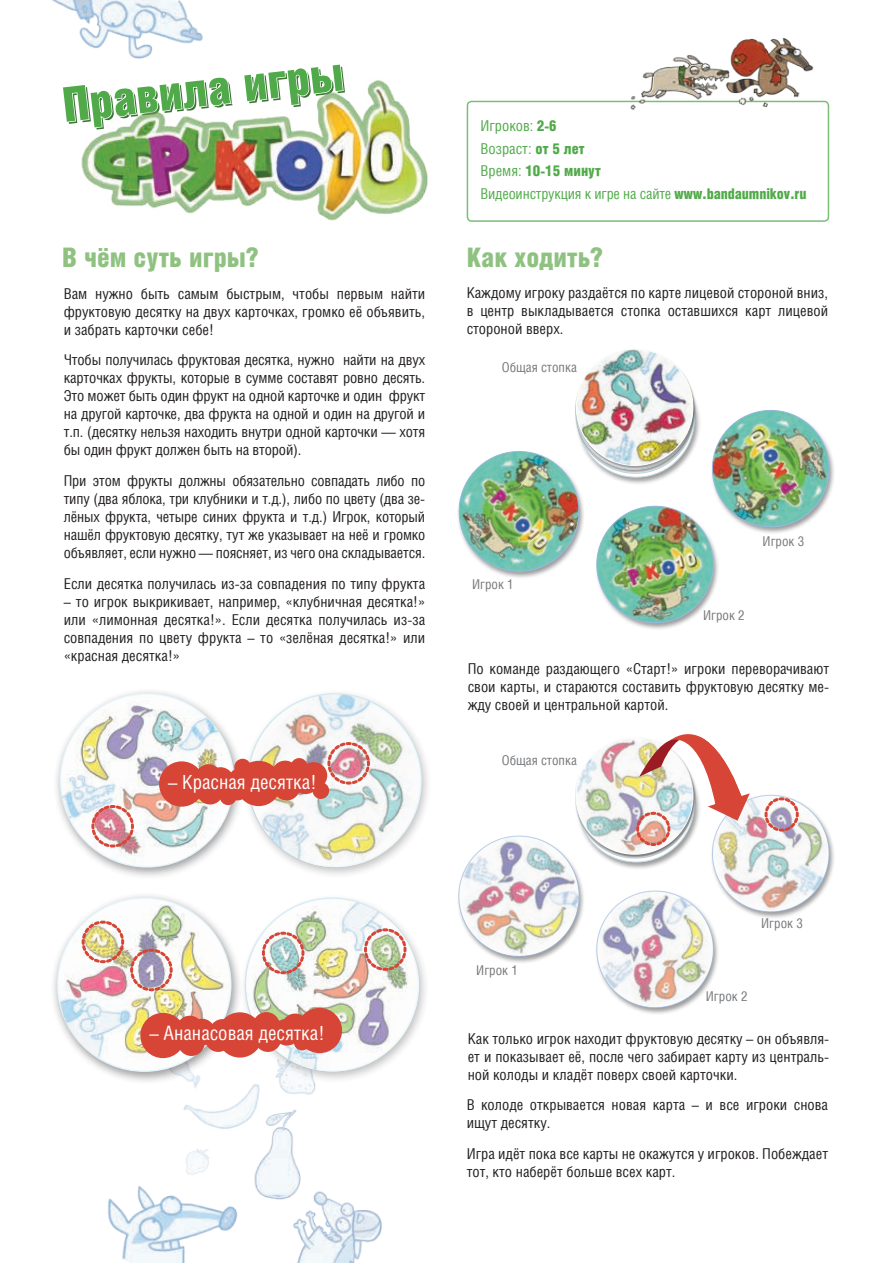
<style>
.page{position:relative;width:893px;height:1263px;background:#fff}
.page>*{position:absolute;margin:0;border:0;box-sizing:border-box;transform-origin:0 0}
.t1{font:900 48px "Helios Cond";color:#3b7634}
.t2{font:900 27px "Helios Cond";color:#8fc281}
.t3{font:19.5px "Helios Cond";color:#fff}
.t4{font:15px/18px "Helios Cond";color:#231f20;text-align:justify}
.t5{font:15px/22.5px "Helios Cond";letter-spacing:-.01em;color:#50aa49}
.t6{font:13.5px "Helios Cond";color:#76787b}
.s1{font-weight:900}
</style>
<div class="page">
<img style="left:108px;top:1084px;width:274px;height:179px">
<div style="left:467px;top:101px;width:362px;height:121px;border:2px solid #50aa49;border-radius:4px"></div>
<div style="left:53px;top:688px;width:192px;height:192px;background:#231f20;opacity:.45"></div>
<div style="left:50px;top:892px;width:192px;height:192px;background:#231f20;opacity:.45"></div>
<img style="left:458px;top:349px;width:376px;height:280px">
<img style="left:61px;top:694px;width:172px;height:173px;border-radius:86px">
<img style="left:58px;top:898px;width:173px;height:173px;border-radius:86px">
<div style="left:242px;top:689px;width:191px;height:191px;background:#fff"></div>
<div style="left:239px;top:893px;width:191px;height:191px;background:#231f20;opacity:.45"></div>
<img style="left:246px;top:899px;width:173px;height:172px;border-radius:86px">
<img style="left:81px;top:80px;width:347px;height:141px">
<svg style="left:90px;top:803px;width:46px;height:46px"></svg>
<svg style="left:240px;top:688px;width:188px;height:188px"></svg>
<svg style="left:362px;top:927px;width:46px;height:45px"></svg>
<svg style="left:260px;top:930px;width:46px;height:46px"></svg>
<img style="left:80px;top:919px;width:94px;height:74px">
<div style="left:159px;top:761px;width:45px;height:46px;background:#d64535;border-radius:50%"></div>
<div style="left:236px;top:761px;width:45px;height:45px;background:#d64535;border-radius:50%"></div>
<div style="left:197px;top:778px;width:26px;height:26px;background:#d64535;border-radius:50%"></div>
<div style="left:273px;top:774px;width:27px;height:26px;background:#d64535;border-radius:50%"></div>
<div style="left:207px;top:767px;width:27px;height:27px;background:#d64535;border-radius:50%"></div>
<div style="left:224px;top:774px;width:26px;height:26px;background:#d64535;border-radius:50%"></div>
<div style="left:228px;top:768px;width:27px;height:26px;background:#d64535;border-radius:50%"></div>
<div style="left:234px;top:759px;width:17px;height:16px;background:#d64535;border-radius:50%"></div>
<div style="left:291px;top:758px;width:16px;height:17px;background:#d64535;border-radius:50%"></div>
<div style="left:312px;top:782px;width:17px;height:17px;background:#d64535;border-radius:50%"></div>
<div style="left:195px;top:764px;width:27px;height:27px;background:#d64535;border-radius:50%"></div>
<div style="left:292px;top:767px;width:27px;height:27px;background:#d64535;border-radius:50%"></div>
<div style="left:300px;top:762px;width:27px;height:27px;background:#d64535;border-radius:50%"></div>
<div style="left:272px;top:761px;width:27px;height:26px;background:#d64535;border-radius:50%"></div>
<div style="left:140px;top:1013px;width:46px;height:45px;background:#d64535;border-radius:50%"></div>
<div style="left:297px;top:1008px;width:45px;height:45px;background:#d64535;border-radius:50%"></div>
<div style="left:217px;top:1012px;width:46px;height:45px;background:#d64535;border-radius:50%"></div>
<div style="left:178px;top:1029px;width:27px;height:27px;background:#d64535;border-radius:50%"></div>
<div style="left:254px;top:1025px;width:27px;height:27px;background:#d64535;border-radius:50%"></div>
<div style="left:188px;top:1019px;width:27px;height:26px;background:#d64535;border-radius:50%"></div>
<div style="left:205px;top:1025px;width:27px;height:27px;background:#d64535;border-radius:50%"></div>
<div style="left:209px;top:1019px;width:27px;height:27px;background:#d64535;border-radius:50%"></div>
<div style="left:294px;top:1034px;width:16px;height:16px;background:#d64535;border-radius:50%"></div>
<div style="left:176px;top:1016px;width:27px;height:26px;background:#d64535;border-radius:50%"></div>
<div style="left:273px;top:1019px;width:27px;height:26px;background:#d64535;border-radius:50%"></div>
<div style="left:282px;top:1013px;width:26px;height:27px;background:#d64535;border-radius:50%"></div>
<div style="left:253px;top:1012px;width:27px;height:27px;background:#d64535;border-radius:50%"></div>
<div style="left:220px;top:788px;width:16px;height:17px;background:#d64535;border-radius:50%"></div>
<img style="left:52px;top:0;width:151px;height:59px">
<img style="left:616px;top:38px;width:213px;height:82px">
<svg style="left:458px;top:734px;width:376px;height:280px"></svg>
<h1 class="t1" style="left:62px;top:79px;width:284px;rotate:-6deg">Правила игры</h1>
<h2 class="t2" style="left:62px;top:242px;width:199px">В чём суть игры?</h2>
<p class="t4" style="left:64px;top:284px;width:363px">Вам нужно быть самым быстрым, чтобы первым найти фруктовую десятку на двух карточках, громко её объявить, и забрать карточки себе!</p>
<p class="t4" style="left:64px;top:351px;width:363px">Чтобы получилась фруктовая десятка, нужно найти на двух карточках фрукты, которые в сумме составят ровно десять.<br>Это может быть один фрукт на одной карточке и один фрукт на другой карточке, два фрукта на одной и один на другой и т.п. (десятку нельзя находить внутри одной карточки — хотя бы один фрукт должен быть на второй).</p>
<p class="t4" style="left:64px;top:472px;width:363px">При этом фрукты должны обязательно совпадать либо по типу (два яблока, три клубники и т.д.), либо по цвету (два зе&shy;лёных фрукта, четыре синих фрукта и т.д.) Игрок, который нашёл фруктовую десятку, тут же указывает на неё и громко объявляет, если нужно — поясняет, из чего она складывается.</p>
<p class="t4" style="left:64px;top:574px;width:363px">Если десятка получилась из-за совпадения по типу фрукта</p>
<p class="t4" style="left:64px;top:592px;width:363px">– то игрок выкрикивает, например, «клубничная десятка!» или «лимонная десятка!». Если десятка получилась из-за совпадения по цвету фрукта – то «зелёная десятка!» или «красная десятка!»</p>
<h3 class="t3" style="left:168px;top:770px;width:150px">– Красная десятка!</h3>
<p class="t5" style="left:480px;top:114px;width:327px">Игроков: <span class="s1">2-6<br></span>Возраст: <span class="s1">от 5 лет<br></span>Время: <span class="s1">10-15 минут<br></span>Видеоинструкция к игре на сайте <span class="s1">www.bandaumnikov.ru</span></p>
<h2 class="t2" style="left:467px;top:242px;width:138px">Как ходить?</h2>
<p class="t4" style="left:467px;top:283px;width:363px">Каждому игроку раздаётся по карте лицевой стороной вниз, в центр выкладывается стопка оставшихся карт лицевой стороной вверх.</p>
<p class="t6" style="left:502px;top:359px;width:77px">Общая стопка</p>
<p class="t6" style="left:472px;top:576px;width:43px">Игрок 1</p>
<p class="t6" style="left:763px;top:533px;width:43px">Игрок 3</p>
<p class="t6" style="left:703px;top:607px;width:43px">Игрок 2</p>
<p class="t4" style="left:468px;top:659px;width:363px">По команде раздающего «Старт!» игроки переворачивают свои карты, и стараются составить фруктовую десятку ме&shy;жду своей и центральной картой.</p>
<p class="t6" style="left:502px;top:752px;width:77px">Общая стопка</p>
<h3 class="t3" style="left:149px;top:1021px;width:177px">– Ананасовая десятка!</h3>
<p class="t6" style="left:476px;top:962px;width:43px">Игрок 1</p>
<p class="t6" style="left:761px;top:915px;width:43px">Игрок 3</p>
<p class="t6" style="left:706px;top:988px;width:43px">Игрок 2</p>
<p class="t4" style="left:468px;top:1029px;width:363px">Как только игрок находит фруктовую десятку – он объявля&shy;ет и показывает её, после чего забирает карту из централь&shy;ной колоды и кладёт поверх своей карточки.</p>
<p class="t4" style="left:467px;top:1095px;width:363px">В колоде открывается новая карта – и все игроки снова ищут десятку.</p>
<p class="t4" style="left:467px;top:1144px;width:363px">Игра идёт пока все карты не окажутся у игроков. Побеждает тот, кто наберёт больше всех карт.</p>
</div>
